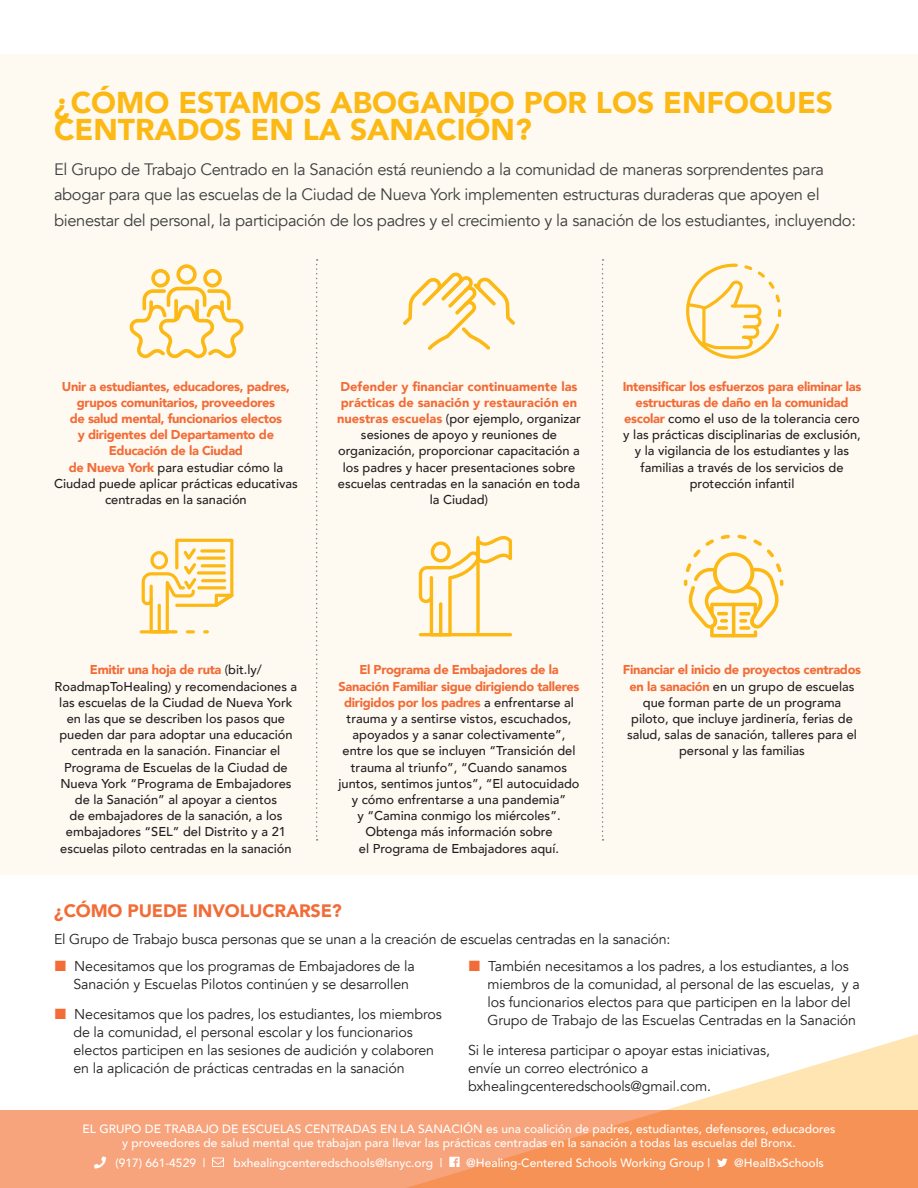
<style>
.page{position:relative;width:918px;height:1188px;background:#fff}
.page>*{position:absolute;margin:0;border:0;box-sizing:border-box;transform-origin:0 0}
.t1{font:900 30px "Avenir";color:#fcb814}
.t2{font:900 18px "Avenir";letter-spacing:-.01em;color:#f26c37}
.t3{font:16.5px/25.5px "Avenir";letter-spacing:-.02em;color:#3e3e3f}
.t4{font:14.25px/18px "Avenir";letter-spacing:-.01em;color:#231f20}
.t5{font:500 12.9px/16.2px "Avenir";color:#231f20;text-align:center}
.t6{font:900 12.9px/16.2px "Avenir";letter-spacing:-.025em;color:#f26c37;text-align:center}
.t7{font:500 12px "Avenir";color:#fff}
.s1{font-weight:900;color:#f26c37}
</style>
<div class="page">
<div style="left:0;top:54px;width:918px;height:821px;background:#fefaf2"></div>
<div style="left:0;top:1110px;width:918px;height:78px;background:#f7a37b"></div>
<svg style="left:407px;top:1034px;width:511px;height:154px"></svg>
<svg style="left:686px;top:264px;width:95px;height:95px"></svg>
<hr style="left:140px;top:630px;width:35px;height:3px;background:#fcb814;border-radius:2px">
<svg style="left:142px;top:539px;width:92px;height:94px"></svg>
<svg style="left:684px;top:535px;width:99px;height:102px"></svg>
<svg style="left:316px;top:259px;width:2px;height:582px"></svg>
<svg style="left:602px;top:259px;width:2px;height:582px"></svg>
<svg style="left:129px;top:264px;width:115px;height:95px"></svg>
<svg style="left:403px;top:272px;width:112px;height:78px"></svg>
<svg style="left:212px;top:1158px;width:12px;height:9px"></svg>
<svg style="left:449px;top:1157px;width:11px;height:10px"></svg>
<svg style="left:717px;top:1158px;width:11px;height:9px"></svg>
<svg style="left:419px;top:535px;width:93px;height:98px"></svg>
<hr style="left:419px;top:633px;width:93px;height:3px;background:#fcb814;border-radius:2px">
<p class="t1" style="left:54px;top:77px;width:781px">¿CÓMO ESTAMOS ABOGANDO POR LOS ENFOQUES</p>
<p class="t1" style="left:54px;top:104px;width:479px">CENTRADOS EN LA SANACIÓN?</p>
<p class="t3" style="left:54px;top:157px;width:804px">El Grupo de Trabajo Centrado en la Sanación está reuniendo a la comunidad de maneras sorprendentes para abogar para que las escuelas de la Ciudad de Nueva York implementen estructuras duraderas que apoyen el bienestar del personal, la participación de los padres y el crecimiento y la sanación de los estudiantes, incluyendo:</p>
<p class="t6" style="left:62px;top:378px;width:230px">Unir a estudiantes, educadores, padres, grupos comunitarios, proveedores<br>de salud mental, funcionarios electos<br>y dirigentes del Departamento de Educación de la Ciudad</p>
<p class="t5" style="left:54px;top:458px;width:245px"><span class="s1">de Nueva York</span> para estudiar cómo la<br>Ciudad puede aplicar prácticas educativas centradas en la sanación</p>
<p class="t5" style="left:337px;top:377px;width:245px"><span class="s1">Defender y financiar continuamente las prácticas de sanación y restauración en nuestras escuelas</span> (por ejemplo, organizar sesiones de apoyo y reuniones de organización, proporcionar capacitación a los padres y hacer presentaciones sobre escuelas centradas en la sanación en toda la Ciudad)</p>
<p class="t6" style="left:623px;top:378px;width:240px">Intensificar los esfuerzos para eliminar las</p>
<p class="t5" style="left:623px;top:393px;width:239px"><span class="s1">estructuras de daño en la comunidad escolar</span> como el uso de la tolerancia cero y las prácticas disciplinarias de exclusión, y la vigilancia de los estudiantes y las familias a través de los servicios de protección infantil</p>
<p class="t5" style="left:55px;top:661px;width:244px"><span class="s1">Emitir una hoja de ruta</span> (bit.ly/ RoadmapToHealing) y recomendaciones a las escuelas de la Ciudad de Nueva York en las que se describen los pasos que pueden dar para adoptar una educación centrada en la sanación. Financiar el Programa de Escuelas de la Ciudad de Nueva York “Programa de Embajadores de la Sanación” al apoyar a cientos<br>de embajadores de la sanación, a los embajadores “SEL” del Distrito y a 21 escuelas piloto centradas en la sanación</p>
<p class="t5" style="left:338px;top:661px;width:243px"><span class="s1">El Programa de Embajadores de la Sanación Familiar sigue dirigiendo talleres dirigidos por los padres</span> a enfrentarse al trauma y a sentirse vistos, escuchados, apoyados y a sanar colectivamente”, entre los que se incluyen “Transición del trauma al triunfo”, “Cuando sanamos juntos, sentimos juntos”, “El autocuidado y cómo enfrentarse a una pandemia”<br>y “Camina conmigo los miércoles”.<br>Obtenga más información sobre</p>
<p class="t5" style="left:359px;top:839px;width:202px">el Programa de Embajadores aquí.</p>
<p class="t5" style="left:623px;top:661px;width:240px"><span class="s1">Financiar el inicio de proyectos centrados en la sanación</span> en un grupo de escuelas que forman parte de un programa piloto, que incluye jardinería, ferias de salud, salas de sanación, talleres para el personal y las familias</p>
<p class="t2" style="left:54px;top:895px;width:289px">¿CÓMO PUEDE INVOLUCRARSE?</p>
<p class="t4" style="left:54px;top:930px;width:618px">El Grupo de Trabajo busca personas que se unan a la creación de escuelas centradas en la sanación:</p>
<p class="t4" style="left:74px;top:957px;width:343px">Necesitamos que los programas de Embajadores de la<br>Sanación y Escuelas Pilotos continúen y se desarrollen</p>
<p class="t4" style="left:74px;top:1005px;width:370px">Necesitamos que los padres, los estudiantes, los miembros de la comunidad, el personal escolar y los funcionarios electos participen en las sesiones de audición y colaboren en la aplicación de prácticas centradas en la sanación</p>
<p class="t4" style="left:488px;top:957px;width:374px">También necesitamos a los padres, a los estudiantes, a los miembros de la comunidad, al personal de las escuelas, y a los funcionarios electos para que participen en la labor del Grupo de Trabajo de las Escuelas Centradas en la Sanación</p>
<p class="t4" style="left:468px;top:1041px;width:304px">Si le interesa participar o apoyar estas iniciativas,</p>
<p class="t4" style="left:468px;top:1059px;width:182px">envíe un correo electrónico a</p>
<p class="t4" style="left:468px;top:1077px;width:245px">bxhealingcenteredschools@gmail.com.</p>
<p class="t7" style="left:82px;top:1118px;width:755px">EL GRUPO DE TRABAJO DE ESCUELAS CENTRADAS EN LA SANACIÓN es una coalición de padres, estudiantes, defensores, educadores</p>
<p class="t7" style="left:122px;top:1133px;width:675px">y proveedores de salud mental que trabajan para llevar las prácticas centradas en la sanación a todas las escuelas del Bronx.</p>
<p class="t7" style="left:115px;top:1152px;width:91px">(917) 661-4529 |</p>
<p class="t7" style="left:233px;top:1152px;width:211px">bxhealingcenteredschools@lsnyc.org |</p>
<p class="t7" style="left:466px;top:1152px;width:246px">@Healing-Centered Schools Working Group |</p>
<p class="t7" style="left:734px;top:1152px;width:91px">@HealBxSchools</p>
</div>
